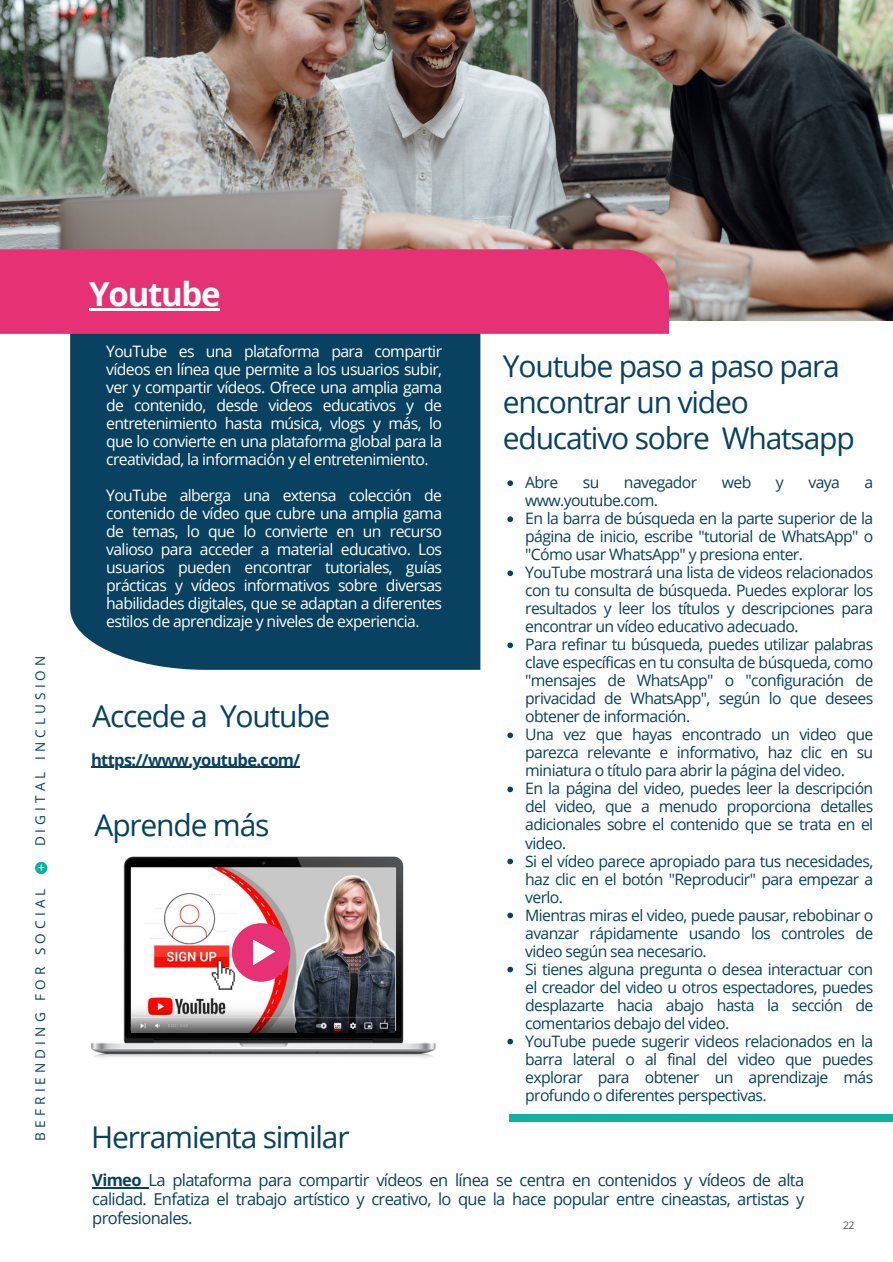
<style>
.page{position:relative;width:893px;height:1262px;background:#fff}
.page>*{position:absolute;margin:0;border:0;box-sizing:border-box;transform-origin:0 0}
.t1{font:700 33px "Open Sans";letter-spacing:-.04em;color:#fff}
.t2{font:30px/36px "Open Sans";letter-spacing:-.04em;color:#084260}
.t3{font:16.5px/19.2px "Open Sans";letter-spacing:-.04em;color:#084260;text-align:justify}
.t4{font:700 16.5px "Open Sans";letter-spacing:-.04em;color:#084260}
.t5{font:15.75px/18px "Open Sans";letter-spacing:-.04em;color:#084260;text-align:justify}
.t6{font:15.75px/18px "Open Sans";letter-spacing:-.04em;color:#fff;text-align:justify}
.t7{font:13.5px "Open Sans";letter-spacing:.305em;color:#084260}
.t8{font:10.5px "Open Sans";color:#595959}
.s1{font-weight:700}
</style>
<div class="page">
<svg style="left:35px;top:861px;width:12px;height:13px"></svg>
<svg style="left:38px;top:864px;width:6px;height:6px"></svg>
<div style="left:70px;top:334px;width:410px;height:335px;background:#084260"></div>
<div style="left:509px;top:1114px;width:383px;height:7px;background:#10b1a2"></div>
<img style="left:0;top:0;width:892px;height:320px">
<img style="left:91px;top:856px;width:345px;height:202px">
<div style="left:0;top:249px;width:668px;height:85px;background:#e63275"></div>
<img style="left:131px;top:867px;width:263px;height:164px">
<svg style="left:232px;top:923px;width:58px;height:58px"></svg>
<svg style="left:507px;top:480px;width:6px;height:6px"></svg>
<svg style="left:507px;top:516px;width:6px;height:6px"></svg>
<svg style="left:507px;top:570px;width:6px;height:6px"></svg>
<svg style="left:507px;top:642px;width:6px;height:6px"></svg>
<svg style="left:507px;top:732px;width:6px;height:6px"></svg>
<svg style="left:507px;top:786px;width:6px;height:6px"></svg>
<svg style="left:507px;top:858px;width:6px;height:6px"></svg>
<svg style="left:507px;top:912px;width:6px;height:6px"></svg>
<svg style="left:507px;top:966px;width:6px;height:6px"></svg>
<svg style="left:507px;top:1038px;width:6px;height:6px"></svg>
<hr style="left:91px;top:766px;width:208px;height:1px;background:#084260">
<hr style="left:89px;top:308px;width:130px;height:3px;background:#fff">
<hr style="left:92px;top:1186px;width:56px;height:1px;background:#084260">
<p class="t7" style="left:31px;top:846px;width:192px;rotate:-90deg">DIGITAL INCLUSION</p>
<p class="t7" style="left:31px;top:1140px;width:253px;rotate:-90deg">BEFRIENDING FOR SOCIAL</p>
<p class="t1" style="left:89px;top:271px;width:133px">Youtube</p>
<p class="t6" style="left:106px;top:342px;width:337px">YouTube es una plataforma para compartir vídeos en línea que permite a los usuarios subir, ver y compartir vídeos. Ofrece una amplia gama de contenido, desde videos educativos y de entretenimiento hasta música, vlogs y más, lo que lo convierte en una plataforma global para la creatividad, la información y el entretenimiento.</p>
<p class="t6" style="left:106px;top:486px;width:337px">YouTube alberga una extensa colección de contenido de vídeo que cubre una amplia gama de temas, lo que lo convierte en un recurso valioso para acceder a material educativo. Los usuarios pueden encontrar tutoriales, guías prácticas y vídeos informativos sobre diversas habilidades digitales, que se adaptan a diferentes estilos de aprendizaje y niveles de experiencia.</p>
<p class="t1" style="left:94px;top:401px;width:168px">Digimi App</p>
<p class="t2" style="left:92px;top:697px;width:240px">Accede a Youtube</p>
<p class="t4" style="left:91px;top:747px;width:211px">https://www.youtube.com/</p>
<p class="t2" style="left:95px;top:806px;width:176px">Aprende más</p>
<p class="t2" style="left:502px;top:348px;width:353px">Youtube paso a paso para encontrar un video educativo sobre Whatsapp</p>
<p class="t5" style="left:525px;top:473px;width:35px">Abre</p>
<p class="t5" style="left:582px;top:473px;width:18px">su</p>
<p class="t5" style="left:623px;top:473px;width:75px">navegador</p>
<p class="t5" style="left:721px;top:473px;width:31px">web</p>
<p class="t5" style="left:775px;top:473px;width:9px">y</p>
<p class="t5" style="left:808px;top:473px;width:33px">vaya</p>
<p class="t5" style="left:864px;top:473px;width:10px">a</p>
<p class="t5" style="left:525px;top:491px;width:134px">www.youtube.com.</p>
<p class="t5" style="left:525px;top:509px;width:349px">En la barra de búsqueda en la parte superior de la página de inicio, escribe "tutorial de WhatsApp" o "Cómo usar WhatsApp" y presiona enter.</p>
<p class="t5" style="left:525px;top:563px;width:349px">YouTube mostrará una lista de videos relacionados con tu consulta de búsqueda. Puedes explorar los resultados y leer los títulos y descripciones para encontrar un vídeo educativo adecuado.</p>
<p class="t5" style="left:525px;top:635px;width:349px">Para refinar tu búsqueda, puedes utilizar palabras clave específicas en tu consulta de búsqueda, como "mensajes de WhatsApp" o "configuración de privacidad de WhatsApp", según lo que desees obtener de información.</p>
<p class="t5" style="left:525px;top:725px;width:349px">Una vez que hayas encontrado un video que parezca relevante e informativo, haz clic en su miniatura o título para abrir la página del video.</p>
<p class="t5" style="left:525px;top:779px;width:349px">En la página del video, puedes leer la descripción del video, que a menudo proporciona detalles adicionales sobre el contenido que se trata en el video.</p>
<p class="t5" style="left:525px;top:851px;width:349px">Si el vídeo parece apropiado para tus necesidades, haz clic en el botón "Reproducir" para empezar a verlo.</p>
<p class="t5" style="left:525px;top:905px;width:349px">Mientras miras el video, puede pausar, rebobinar o avanzar rápidamente usando los controles de video según sea necesario.</p>
<p class="t5" style="left:525px;top:959px;width:349px">Si tienes alguna pregunta o desea interactuar con el creador del video u otros espectadores, puedes desplazarte hacia abajo hasta la sección de comentarios debajo del video.</p>
<p class="t5" style="left:525px;top:1031px;width:349px">YouTube puede sugerir videos relacionados en la barra lateral o al final del video que puedes explorar para obtener un aprendizaje más profundo o diferentes perspectivas.</p>
<p class="t2" style="left:91px;top:1117px;width:260px">Herramienta similar</p>
<p class="t3" style="left:92px;top:1169px;width:713px"><span class="s1">Vimeo</span> La plataforma para compartir vídeos en línea se centra en contenidos y vídeos de alta calidad. Enfatiza el trabajo artístico y creativo, lo que la hace popular entre cineastas, artistas y profesionales.</p>
<p class="t8" style="left:842px;top:1217px;width:13px">22</p>
</div>
